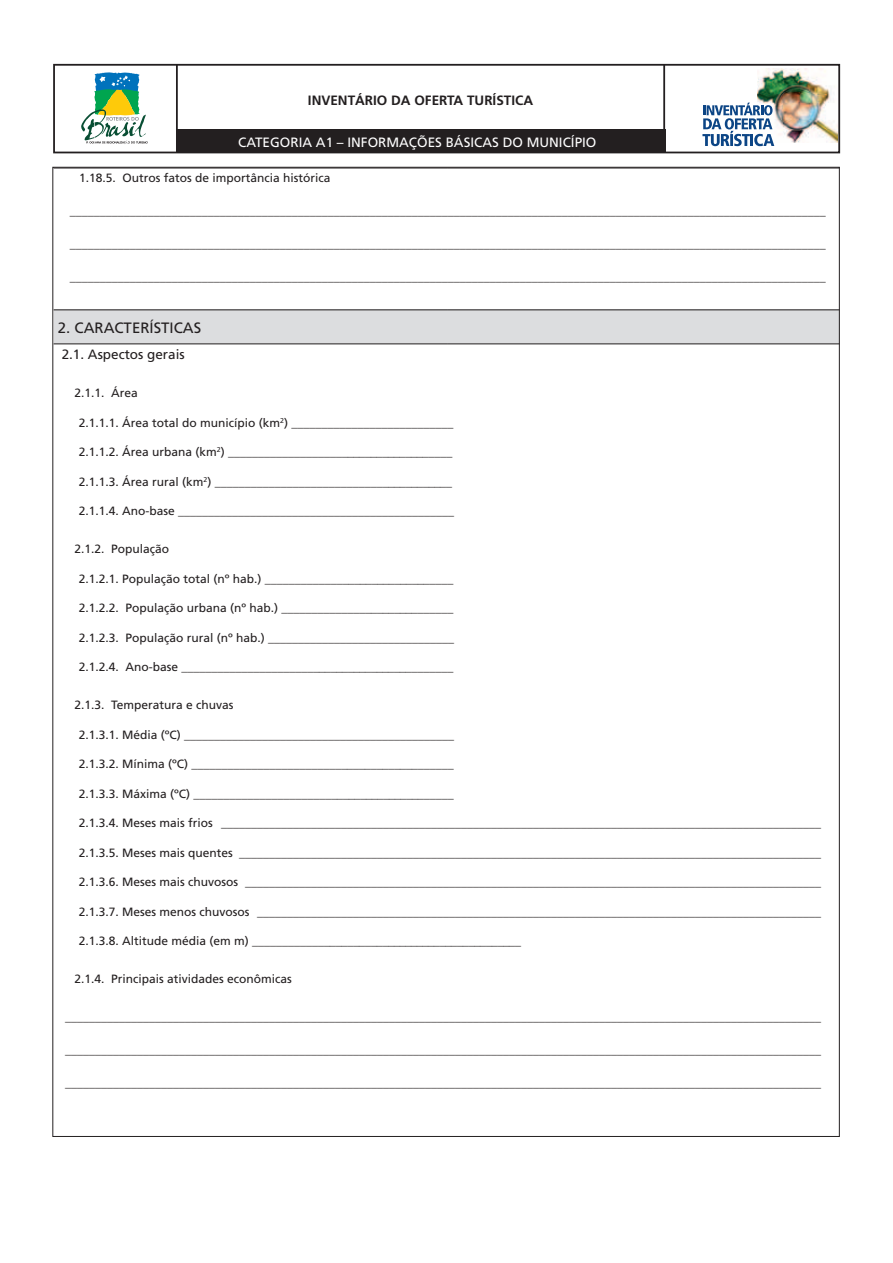
<style>
.page{position:relative;width:893px;height:1263px;background:#fff}
.page>*{position:absolute;margin:0;border:0;box-sizing:border-box;transform-origin:0 0}
.t1{font:15px "Frutiger";color:#231f20}
.t2{font:13.5px "Frutiger";color:#fff}
.t3{font:700 13.5px "Frutiger";color:#231f20}
.t4{font:13.5px "Frutiger";color:#231f20}
.t5{font:12px "Frutiger";color:#231f20}
</style>
<div class="page">
<div style="left:176px;top:129px;width:489px;height:24px;background:#231f20"></div>
<hr style="left:176px;top:65px;width:2px;height:87px;background:#231f20">
<hr style="left:663px;top:65px;width:2px;height:87px;background:#231f20">
<img style="left:757px;top:68px;width:80px;height:74px">
<svg style="left:702px;top:103px;width:72px;height:43px"></svg>
<svg style="left:81px;top:72px;width:67px;height:72px"></svg>
<div style="left:53px;top:64px;width:787px;height:89px;border:2px solid #231f20"></div>
<div style="left:54px;top:310px;width:785px;height:34px;background:#dcdddf"></div>
<hr style="left:54px;top:310px;width:393px;height:1px;background:#231f20">
<hr style="left:447px;top:310px;width:392px;height:1px;background:#231f20">
<hr style="left:54px;top:344px;width:393px;height:1px;background:#231f20">
<hr style="left:447px;top:344px;width:392px;height:1px;background:#231f20">
<p class="t3" style="left:308px;top:92px;width:227px">INVENTÁRIO DA OFERTA TURÍSTICA</p>
<p class="t2" style="left:238px;top:134px;width:360px">CATEGORIA A1 – INFORMAÇÕES BÁSICAS DO MUNicÍPIO</p>
<p class="t5" style="left:79px;top:170px;width:253px">1.18.5. Outros fatos de importância histórica</p>
<p class="t5" style="left:70px;top:203px;width:757px">______________________________________________________________________________________________________________________________</p>
<p class="t5" style="left:70px;top:236px;width:757px">______________________________________________________________________________________________________________________________</p>
<p class="t5" style="left:70px;top:269px;width:757px">______________________________________________________________________________________________________________________________</p>
<p class="t1" style="left:58px;top:319px;width:145px">2. CARACTERÍSTICAS</p>
<p class="t4" style="left:62px;top:346px;width:125px">2.1. Aspectos gerais</p>
<p class="t5" style="left:74px;top:386px;width:65px">2.1.1. Área</p>
<p class="t5" style="left:79px;top:415px;width:376px">2.1.1.1. Área total do município (km<sup>2</sup>) ___________________________</p>
<p class="t5" style="left:79px;top:445px;width:375px">2.1.1.2. Área urbana (km<sup>2</sup>) ______________________________________</p>
<p class="t5" style="left:79px;top:474px;width:375px">2.1.1.3. Área rural (km<sup>2</sup>) ________________________________________</p>
<p class="t5" style="left:79px;top:504px;width:377px">2.1.1.4. Ano-base ______________________________________________</p>
<p class="t5" style="left:74px;top:542px;width:96px">2.1.2. População</p>
<p class="t5" style="left:79px;top:571px;width:376px">2.1.2.1. População total (nº hab.) ________________________________</p>
<p class="t5" style="left:79px;top:601px;width:376px">2.1.2.2. População urbana (nº hab.) _____________________________</p>
<p class="t5" style="left:79px;top:630px;width:377px">2.1.2.3. População rural (nº hab.) _______________________________</p>
<p class="t5" style="left:79px;top:660px;width:376px">2.1.2.4. Ano-base ______________________________________________</p>
<p class="t5" style="left:74px;top:698px;width:161px">2.1.3. Temperatura e chuvas</p>
<p class="t5" style="left:79px;top:727px;width:377px">2.1.3.1. Média (ºC) _____________________________________________</p>
<p class="t5" style="left:79px;top:757px;width:377px">2.1.3.2. Mínima (ºC) ____________________________________________</p>
<p class="t5" style="left:79px;top:786px;width:376px">2.1.3.3. Máxima (ºC) ____________________________________________</p>
<p class="t5" style="left:79px;top:816px;width:744px">2.1.3.4. Meses mais frios ____________________________________________________________________________________________________</p>
<p class="t5" style="left:79px;top:845px;width:744px">2.1.3.5. Meses mais quentes _________________________________________________________________________________________________</p>
<p class="t5" style="left:79px;top:875px;width:744px">2.1.3.6. Meses mais chuvosos ________________________________________________________________________________________________</p>
<p class="t5" style="left:79px;top:904px;width:744px">2.1.3.7. Meses menos chuvosos ______________________________________________________________________________________________</p>
<p class="t5" style="left:79px;top:934px;width:444px">2.1.3.8. Altitude média (em m) ______________________________________________</p>
<p class="t5" style="left:74px;top:972px;width:219px">2.1.4. Principais atividades econômicas</p>
<p class="t5" style="left:65px;top:1009px;width:757px">______________________________________________________________________________________________________________________________</p>
<p class="t5" style="left:65px;top:1042px;width:757px">______________________________________________________________________________________________________________________________</p>
<p class="t5" style="left:65px;top:1075px;width:757px">______________________________________________________________________________________________________________________________</p>
</div>
